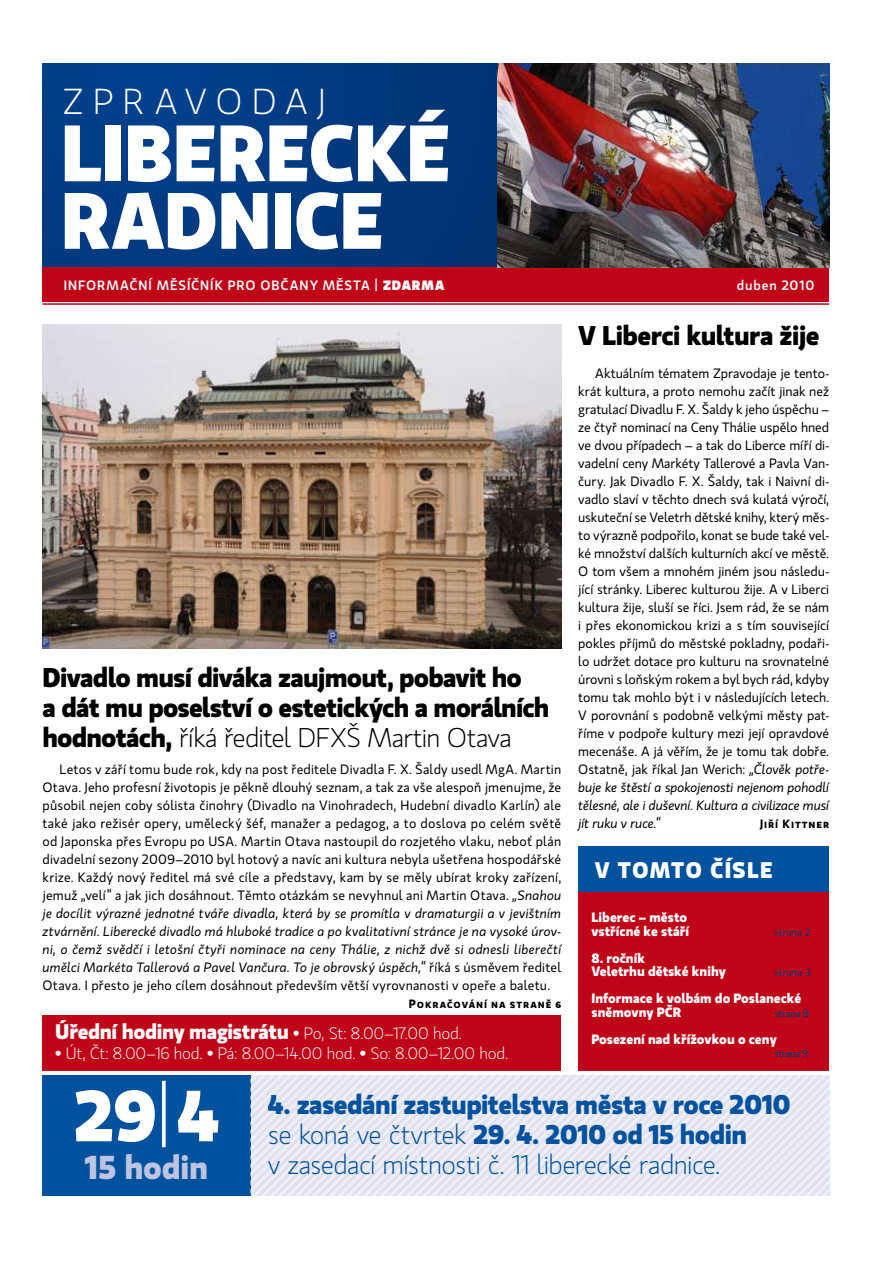
<style>
.page{position:relative;width:893px;height:1263px;background:#fff}
.page>*{position:absolute;margin:0;border:0;box-sizing:border-box;transform-origin:0 0}
.t1{font:700 79.5px/67.5px "Gloriola Std";letter-spacing:-.01em;color:#fff}
.t2{font:700 72px "Gloriola Std";color:#fff}
.t3{font:300 36px "Gloriola Std";letter-spacing:.26em;color:#fff}
.t4{font:700 33px "Gloriola Std";letter-spacing:-.005em;color:#bcc4e1}
.t5{font:700 27px/30px "Gloriola Std";letter-spacing:-.03em;color:#000}
.t6{font:700 27px/30px "Gloriola Std";letter-spacing:-.02em;color:#00519e}
.t7{font:700 22.5px "Gloriola Std";letter-spacing:.05em;color:#fff}
.t8{font:700 21px "Gloriola Std";letter-spacing:-.02em;color:#fff}
.t9{font:300 16.5px "Gloriola Std";letter-spacing:-.01em;color:#fff}
.t10{font:13.5px/18px "Gloriola Std";letter-spacing:.01em;color:#000;text-align:justify}
.t11{font:700 13.5px/13.5px "Gloriola Std";color:#fff}
.t12{font:500 13.5px "Gloriola Std";letter-spacing:.07em;color:#fff}
.t13{font:600 12px "Gloriola Std";letter-spacing:.08em;color:#000}
.t14{font:10.5px "Gloriola Std";letter-spacing:-.015em;color:#00387a}
.s1{font-family:"Gloriola Std Display";font-weight:900}
.s2{font-weight:300}
.s3{font-style:italic}
.s4{font-weight:300;font-size:16.5px}
</style>
<div class="page">
<div style="left:43px;top:64px;width:454px;height:204px;background:linear-gradient(to right,#003f8b,#003475)"></div>
<div style="left:43px;top:268px;width:786px;height:34px;background:#c00418"></div>
<img style="left:497px;top:64px;width:332px;height:204px">
<hr style="left:43px;top:303px;width:786px;height:2px;background:#c00418">
<div style="left:43px;top:1075px;width:208px;height:120px;background:#00519e"></div>
<svg style="left:251px;top:1075px;width:578px;height:120px;background:#e6e7f3"></svg>
<div style="left:578px;top:880px;width:251px;height:191px;background:#c00418"></div>
<div style="left:578px;top:846px;width:251px;height:45px;background:#00519e"></div>
<div style="left:43px;top:1015px;width:518px;height:56px;background:#c00418"></div>
<img style="left:43px;top:324px;width:518px;height:324px">
<h3 class="t3" style="left:63px;top:77px;width:264px">ZPRAVODAJ</h3>
<h1 class="t1" style="left:61px;top:116px;width:391px">LIBERECKÉ<br>RADNICE</h1>
<p class="t12" style="left:64px;top:276px;width:382px">INFORMAČNÍ MĚSÍČNÍK PRO OBČANY MĚSTA | <span class="s1">ZDARMA</span></p>
<p class="t12" style="left:737px;top:276px;width:79px">duben 2010</p>
<h3 class="t5" style="left:42px;top:661px;width:509px">Divadlo musí diváka zaujmout, pobavit ho<br>a dát mu poselství o estetických a morálních hodnotách, <span class="s2">říká ředitel DFXŠ Martin Otava</span></h3>
<p class="t10" style="left:43px;top:760px;width:520px;text-indent:17px">Letos v září tomu bude rok, kdy na post ředitele Divadla F. X. Šaldy usedl MgA. Martin Otava. Jeho profesní životopis je pěkně dlouhý seznam, a tak za vše alespoň jmenujme, že působil nejen coby sólista činohry (Divadlo na Vinohradech, Hudební divadlo Karlín) ale také jako režisér opery, umělecký šéf, manažer a pedagog, a to doslova po celém světě od Japonska přes Evropu po USA. Martin Otava nastoupil do rozjetého vlaku, neboť plán divadelní sezony 2009–2010 byl hotový a navíc ani kultura nebyla ušetřena hospodářské krize. Každý nový ředitel má své cíle a představy, kam by se měly ubírat kroky zařízení, jemuž „velí“ a jak jich dosáhnout. Těmto otázkám se nevyhnul ani Martin Otava. <span class="s3">„Snahou je docílit výrazné jednotné tváře divadla, která by se promítla v dramaturgii a v jevištním ztvárnění. Liberecké divadlo má hluboké tradice a po kvalitativní stránce je na vysoké úrov&shy;ni, o čemž svědčí i letošní čtyři nominace na ceny Thálie, z nichž dvě si odnesli liberečtí umělci Markéta Tallerová a Pavel Vančura. To je obrovský úspěch,“</span> říká s úsměvem ředitel Otava. I přesto je jeho cílem dosáhnout především větší vyrovnanosti v opeře a baletu.</p>
<p class="t13" style="left:409px;top:995px;width:154px">Pokračování na straně 6</p>
<h3 class="t8" style="left:55px;top:1016px;width:408px">Úřední hodiny magistrátu <span class="s4">• Po, St: 8.00–17.00 hod.</span></h3>
<p class="t9" style="left:55px;top:1042px;width:454px">• Út, Čt: 8.00–16 hod. • Pá: 8.00–14.00 hod. • So: 8.00–12.00 hod.</p>
<h3 class="t5" style="left:578px;top:319px;width:243px">V Liberci kultura žije</h3>
<p class="t10" style="left:578px;top:364px;width:252px;text-indent:17px">Aktuálním tématem Zpravodaje je tento&shy;krát kultura, a proto nemohu začít jinak než gratulací Divadlu F. X. Šaldy k jeho úspěchu – ze čtyř nominací na Ceny Thálie uspělo hned ve dvou případech – a tak do Liberce míří di&shy;vadelní ceny Markéty Tallerové a Pavla Van&shy;čury. Jak Divadlo F. X. Šaldy, tak i Naivní di&shy;vadlo slaví v těchto dnech svá kulatá výročí, uskuteční se Veletrh dětské knihy, který měs&shy;to výrazně podpořilo, konat se bude také vel&shy;ké množství dalších kulturních akcí ve městě.<br>O tom všem a mnohém jiném jsou následu&shy;jící stránky. Liberec kulturou žije. A v Liberci kultura žije, sluší se říci. Jsem rád, že se nám i přes ekonomickou krizi a s tím související pokles příjmů do městské pokladny, podaři&shy;lo udržet dotace pro kulturu na srovnatelné úrovni s loňským rokem a byl bych rád, kdyby tomu tak mohlo být i v následujících letech.<br>V porovnání s podobně velkými městy pat&shy;říme v podpoře kultury mezi její opravdové mecenáše. A já věřím, že je tomu tak dobře.<br>Ostatně, jak říkal Jan Werich: <span class="s3">„Člověk potře&shy;buje ke štěstí a spokojenosti nejenom pohodlí tělesné, ale i duševní. Kultura a civilizace musí jít ruku v ruce.“</span></p>
<p class="t13" style="left:760px;top:815px;width:71px">Jiří Kittner</p>
<h3 class="t7" style="left:595px;top:854px;width:179px">V TOMTO ČÍSLE</h3>
<p class="t11" style="left:591px;top:910px;width:99px">Liberec – město vstřícné ke stáří</p>
<p class="t14" style="left:774px;top:925px;width:38px">strana 2</p>
<p class="t11" style="left:591px;top:950px;width:136px">8. ročník<br>Veletrhu dětské knihy</p>
<p class="t14" style="left:774px;top:965px;width:38px">strana 3</p>
<p class="t11" style="left:591px;top:991px;width:211px">Informace k volbám do Poslanecké sněmovny PČR</p>
<p class="t14" style="left:774px;top:1006px;width:36px">strana 8</p>
<p class="t11" style="left:591px;top:1031px;width:187px">Posezení nad křížovkou o ceny</p>
<p class="t14" style="left:774px;top:1046px;width:35px">strana 9</p>
<h2 class="t2" style="left:74px;top:1063px;width:147px">29<span class="s2">|</span>4</h2>
<h3 class="t4" style="left:85px;top:1143px;width:125px">15 hodin</h3>
<h3 class="t6" style="left:268px;top:1088px;width:524px">4. zasedání zastupitelstva města v roce 2010 <span class="s2">se koná ve čtvrtek</span> 29. 4. 2010 od 15 hodin<br><span class="s2">v zasedací místnosti č. 11 liberecké radnice.</span></h3>
</div>
